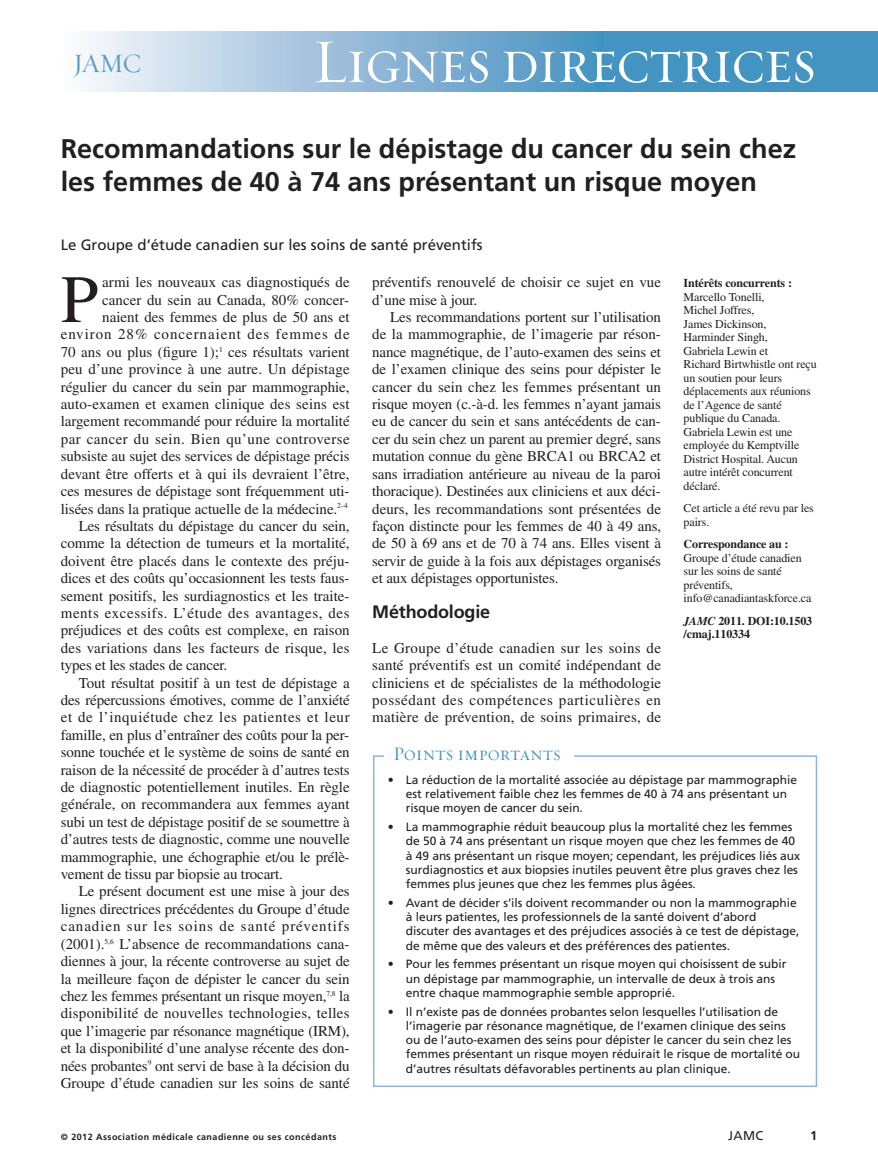
<style>
.page{position:relative;width:878px;height:1175px;background:#fff}
.page>*{position:absolute;margin:0;border:0;box-sizing:border-box;transform-origin:0 0}
.t1{font:67.5px "Times LT Std";color:#231f20}
.t2{font:63px "Requiem Display HTF Small Caps";letter-spacing:-.03em;color:#fff}
.t3{font:700 27px/33px "Frutiger LT Std";color:#231f20}
.t4{font:27px "Requiem Display HTF Roman";color:#599bc6}
.t5{font:19.5px "Requiem Display HTF Small Caps";color:#4494c2}
.t6{font:700 18px "Frutiger LT Std";letter-spacing:-.01em;color:#231f20}
.t7{font:15px/17.4px "Times LT Std";letter-spacing:-.005em;color:#231f20;text-align:justify}
.t8{font:15px "Times LT Std";letter-spacing:.015em;color:#231f20}
.t9{font:15px "Times LT Std";letter-spacing:.06em;color:#231f20}
.t10{font:15px "Frutiger LT Std";color:#231f20}
.t11{font:15px "Times LT Std";letter-spacing:.035em;color:#231f20}
.t12{font:15px "Times LT Std";letter-spacing:.04em;color:#231f20}
.t13{font:15px "Times LT Std";letter-spacing:.025em;color:#231f20}
.t14{font:12.75px "Frutiger LT Std";color:#231f20}
.t15{font:700 12.75px "Frutiger LT Std";color:#231f20}
.t16{font:12px/14.2px "Frutiger LT Std";letter-spacing:-.005em;color:#231f20}
.t17{font:12px/13.5px "Times LT Std";letter-spacing:-.01em;color:#231f20}
.t18{font:700 12px/13.5px "Times LT Std";letter-spacing:-.01em;color:#231f20}
.t19{font:700 9px "Frutiger LT Std";letter-spacing:.05em;color:#231f20}
.s1{font-style:italic}
</style>
<div class="page">
<div style="left:565px;top:32px;width:313px;height:60px;background:#4494c2"></div>
<div style="left:61px;top:32px;width:543px;height:60px;background:linear-gradient(to right,#faf8fc,#458ebf)"></div>
<div style="left:373px;top:755px;width:444px;height:332px;border:2px solid #8bb5d6"></div>
<div style="left:384px;top:744px;width:189px;height:26px;background:#fff"></div>
<h3 class="t4" style="left:73px;top:47px;width:70px">JAMC</h3>
<h2 class="t2" style="left:312px;top:23px;width:506px">Lignes directrices</h2>
<h3 class="t3" style="left:61px;top:134px;width:737px">Recommandations sur le dépistage du cancer du sein chez les femmes de 40 à 74 ans présentant un risque moyen</h3>
<p class="t10" style="left:61px;top:238px;width:423px">Le Groupe d’étude canadien sur les soins de santé préventifs</p>
<h1 class="t1" style="left:61px;top:276px;width:39px">P</h1>
<p class="t7" style="left:102px;top:275px;width:249px">armi les nouveaux cas diagnostiqués de</p>
<p class="t7" style="left:102px;top:292px;width:248px">cancer du sein au Canada, 80% concer-</p>
<p class="t7" style="left:102px;top:310px;width:249px">naient des femmes de plus de 50 ans et</p>
<p class="t9" style="left:61px;top:329px;width:290px">environ 28% concernaient des femmes de</p>
<p class="t7" style="left:61px;top:345px;width:290px">70 ans ou plus (figure 1);<sup>1</sup> ces résultats varient</p>
<p class="t7" style="left:61px;top:362px;width:290px">peu d’une province à une autre. Un dépistage</p>
<p class="t7" style="left:61px;top:379px;width:290px">régulier du cancer du sein par mammographie,</p>
<p class="t7" style="left:61px;top:397px;width:290px">auto-examen et examen clinique des seins est</p>
<p class="t7" style="left:61px;top:414px;width:290px">largement recommandé pour réduire la mortalité</p>
<p class="t13" style="left:61px;top:433px;width:290px">par cancer du sein. Bien qu’une controverse</p>
<p class="t7" style="left:61px;top:449px;width:290px">subsiste au sujet des services de dépistage précis</p>
<p class="t7" style="left:61px;top:466px;width:290px">devant être offerts et à qui ils devraient l’être,</p>
<p class="t7" style="left:61px;top:484px;width:290px">ces mesures de dépistage sont fréquemment uti-</p>
<p class="t7" style="left:61px;top:501px;width:289px">lisées dans la pratique actuelle de la médecine.<sup>2–4</sup></p>
<p class="t7" style="left:79px;top:519px;width:272px">Les résultats du dépistage du cancer du sein,</p>
<p class="t7" style="left:61px;top:536px;width:290px">comme la détection de tumeurs et la mortalité,</p>
<p class="t7" style="left:61px;top:553px;width:290px">doivent être placés dans le contexte des préju-</p>
<p class="t7" style="left:61px;top:571px;width:290px">dices et des coûts qu’occasionnent les tests faus-</p>
<p class="t7" style="left:61px;top:588px;width:290px">sement positifs, les surdiagnostics et les traite-</p>
<p class="t11" style="left:61px;top:607px;width:290px">ments excessifs. L’étude des avantages, des</p>
<p class="t7" style="left:61px;top:623px;width:290px">préjudices et des coûts est complexe, en raison</p>
<p class="t8" style="left:61px;top:642px;width:290px">des variations dans les facteurs de risque, les</p>
<p class="t7" style="left:61px;top:658px;width:168px">types et les stades de cancer.</p>
<p class="t7" style="left:79px;top:675px;width:272px">Tout résultat positif à un test de dépistage a</p>
<p class="t7" style="left:61px;top:693px;width:290px">des répercussions émotives, comme de l’anxiété</p>
<p class="t12" style="left:61px;top:712px;width:290px">et de l’inquiétude chez les patientes et leur</p>
<p class="t7" style="left:61px;top:727px;width:290px">famille, en plus d’entraîner des coûts pour la per-</p>
<p class="t7" style="left:61px;top:745px;width:290px">sonne touchée et le système de soins de santé en</p>
<p class="t7" style="left:61px;top:762px;width:290px">raison de la nécessité de procéder à d’autres tests</p>
<p class="t7" style="left:61px;top:780px;width:290px">de diagnostic potentiellement inutiles. En règle</p>
<p class="t7" style="left:61px;top:797px;width:290px">générale, on recommandera aux femmes ayant</p>
<p class="t7" style="left:61px;top:814px;width:290px">subi un test de dépistage positif de se soumettre à</p>
<p class="t7" style="left:61px;top:832px;width:290px">d’autres tests de diagnostic, comme une nouvelle</p>
<p class="t7" style="left:61px;top:849px;width:290px">mammographie, une échographie et/ou le prélè-</p>
<p class="t7" style="left:61px;top:867px;width:223px">vement de tissu par biopsie au trocart.</p>
<p class="t7" style="left:79px;top:884px;width:272px">Le présent document est une mise à jour des</p>
<p class="t7" style="left:61px;top:901px;width:290px">lignes directrices précédentes du Groupe d’étude</p>
<p class="t9" style="left:61px;top:921px;width:290px">canadien sur les soins de santé préventifs</p>
<p class="t7" style="left:61px;top:936px;width:290px">(2001).<sup>5,6</sup> L’absence de recommandations cana-</p>
<p class="t7" style="left:61px;top:954px;width:290px">diennes à jour, la récente controverse au sujet de</p>
<p class="t7" style="left:61px;top:971px;width:290px">la meilleure façon de dépister le cancer du sein</p>
<p class="t7" style="left:61px;top:988px;width:290px">chez les femmes présentant un risque moyen,<sup>7,8</sup> la</p>
<p class="t8" style="left:61px;top:1008px;width:290px">disponibilité de nouvelles technologies, telles</p>
<p class="t7" style="left:61px;top:1023px;width:290px">que l’imagerie par résonance magnétique (IRM),</p>
<p class="t7" style="left:61px;top:1041px;width:290px">et la disponibilité d’une analyse récente des don-</p>
<p class="t7" style="left:61px;top:1058px;width:290px">nées probantes<sup>9</sup> ont servi de base à la décision du</p>
<p class="t7" style="left:61px;top:1075px;width:290px">Groupe d’étude canadien sur les soins de santé</p>
<p class="t7" style="left:372px;top:275px;width:290px">préventifs renouvelé de choisir ce sujet en vue d’une mise à jour.</p>
<p class="t7" style="left:372px;top:310px;width:290px;text-indent:18px">Les recommandations portent sur l’utilisation de la mammographie, de l’imagerie par réson&shy;nance magnétique, de l’auto-examen des seins et de l’examen clinique des seins pour dépister le cancer du sein chez les femmes présentant un risque moyen (c.-à-d. les femmes n’ayant jamais eu de cancer du sein et sans antécédents de can&shy;cer du sein chez un parent au premier degré, sans mutation connue du gène BRCA1 ou BRCA2 et sans irradiation antérieure au niveau de la paroi thoracique). Destinées aux cliniciens et aux déci&shy;deurs, les recommandations sont présentées de façon distincte pour les femmes de 40 à 49 ans, de 50 à 69 ans et de 70 à 74 ans. Elles visent à servir de guide à la fois aux dépistages organisés et aux dépistages opportunistes.</p>
<p class="t6" style="left:372px;top:604px;width:120px">Méthodologie</p>
<p class="t7" style="left:372px;top:640px;width:290px">Le Groupe d’étude canadien sur les soins de santé préventifs est un comité indépendant de cliniciens et de spécialistes de la méthodologie possédant des compétences particulières en matière de prévention, de soins primaires, de</p>
<h3 class="t5" style="left:393px;top:741px;width:169px">Points importants</h3>
<p class="t18" style="left:683px;top:278px;width:110px">Intérêts concurrents :</p>
<p class="t17" style="left:683px;top:291px;width:135px">Marcello Tonelli,<br>Michel Joffres,<br>James Dickinson,<br>Harminder Singh,<br>Gabriela Lewin et<br>Richard Birtwhistle ont reçu un soutien pour leurs déplacements aux réunions de l’Agence de santé publique du Canada.<br>Gabriela Lewin est une employée du Kemptville<br>District Hospital. Aucun autre intérêt concurrent déclaré.</p>
<p class="t17" style="left:683px;top:503px;width:132px">Cet article a été revu par les pairs.</p>
<p class="t18" style="left:683px;top:539px;width:106px">Correspondance au :</p>
<p class="t17" style="left:683px;top:552px;width:129px">Groupe d’étude canadien sur les soins de santé préventifs, info@canadiantaskforce.ca</p>
<p class="t18" style="left:683px;top:615px;width:130px"><span class="s1">JAMC</span> 2011. DOI:10.1503 /cmaj.110334</p>
<p class="t16" style="left:406px;top:773px;width:392px;text-indent:-18px">• La réduction de la mortalité associée au dépistage par mammographie est relativement faible chez les femmes de 40 à 74 ans présentant un risque moyen de cancer du sein.</p>
<p class="t16" style="left:406px;top:820px;width:395px;text-indent:-18px">• La mammographie réduit beaucoup plus la mortalité chez les femmes de 50 à 74 ans présentant un risque moyen que chez les femmes de 40 à 49 ans présentant un risque moyen; cependant, les préjudices liés aux surdiagnostics et aux biopsies inutiles peuvent être plus graves chez les femmes plus jeunes que chez les femmes plus âgées.</p>
<p class="t16" style="left:406px;top:896px;width:395px;text-indent:-18px">• Avant de décider s’ils doivent recommander ou non la mammographie à leurs patientes, les professionnels de la santé doivent d’abord discuter des avantages et des préjudices associés à ce test de dépistage, de même que des valeurs et des préférences des patientes.</p>
<p class="t16" style="left:406px;top:958px;width:382px;text-indent:-18px">• Pour les femmes présentant un risque moyen qui choisissent de subir un dépistage par mammographie, un intervalle de deux à trois ans entre chaque mammographie semble approprié.</p>
<p class="t16" style="left:406px;top:1005px;width:396px;text-indent:-18px">• Il n’existe pas de données probantes selon lesquelles l’utilisation de l’imagerie par résonance magnétique, de l’examen clinique des seins ou de l’auto-examen des seins pour dépister le cancer du sein chez les femmes présentant un risque moyen réduirait le risque de mortalité ou d’autres résultats défavorables pertinents au plan clinique.</p>
<p class="t19" style="left:61px;top:1132px;width:277px">© 2012 Association médicale canadienne ou ses concédants</p>
<p class="t14" style="left:728px;top:1130px;width:36px">JAMC</p>
<p class="t15" style="left:810px;top:1130px;width:9px">1</p>
</div>
